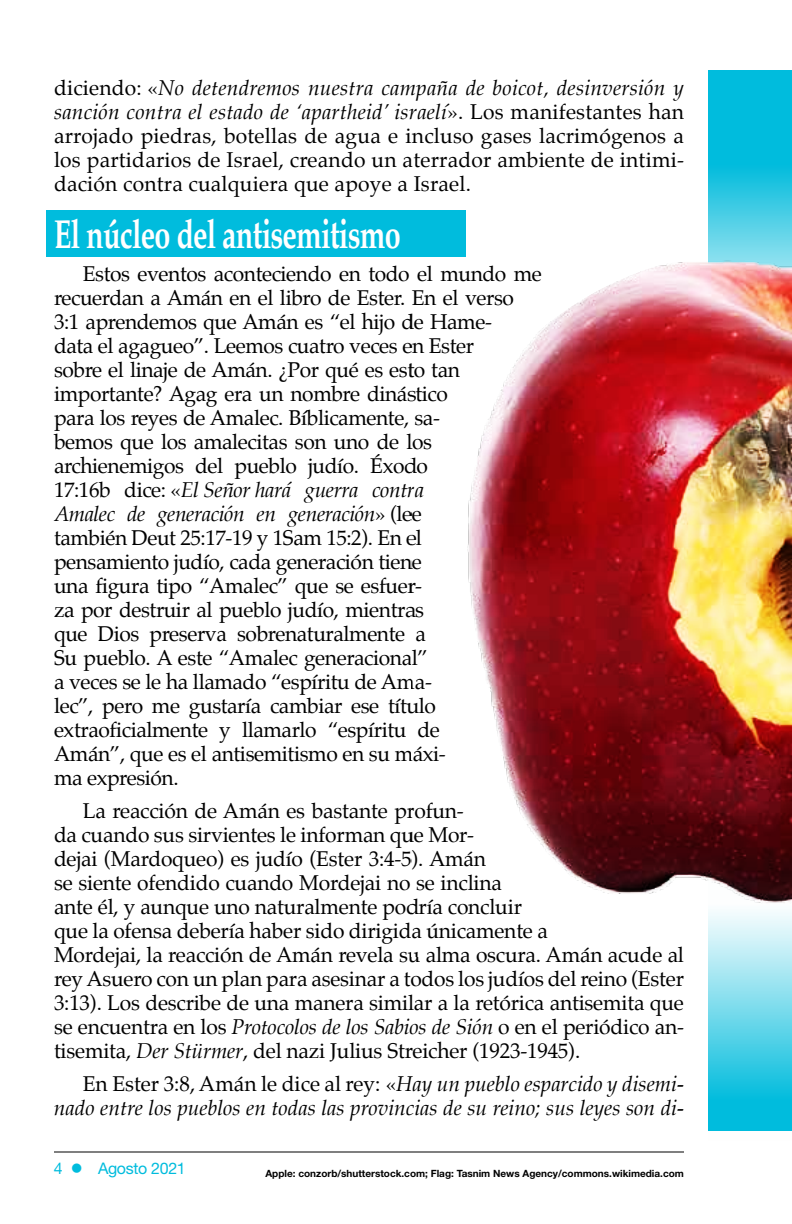
<style>
.page{position:relative;width:792px;height:1224px;background:#fff}
.page>*{position:absolute;margin:0;border:0;box-sizing:border-box;transform-origin:0 0}
.t1{font:700 40px "Palatino CE";letter-spacing:-.025em;color:#fff;scale:.72 1}
.t2{font:21px/24px "Palatino CE";letter-spacing:-.02em;color:#000}
.t3{font:italic 21px/24px "Palatino CE";color:#000;text-align:right}
.t4{font:16px "Helvetica Neue LT Std";letter-spacing:-.02em;color:#00bcdd}
.t5{font:700 10px "Helvetica Neue LT Std";color:#000}
.s1{font-style:italic}
.s2{font-style:normal}
</style>
<div class="page">
<hr style="left:54px;top:1152px;width:630px;height:1px;background:#000">
<div style="left:46px;top:211px;width:419px;height:46px;background:#00bcdd"></div>
<img style="left:465px;top:251px;width:243px;height:643px">
<img style="left:708px;top:71px;width:84px;height:1059px">
<p class="t2" style="left:54px;top:78px;width:632px;text-align:justify">diciendo: «<span class="s1">No detendremos nuestra campaña de boicot, desinversión y sanción contra el estado de ‘apartheid’ israelí</span>». Los manifestantes han arrojado piedras, botellas de agua e incluso gases lacrimógenos a los partidarios de Israel, creando un aterrador ambiente de intimi&shy;dación contra cualquiera que apoye a Israel.</p>
<h1 class="t1" style="left:54px;top:210px;width:483px">El núcleo del antisemitismo</h1>
<p class="t2" style="left:54px;top:264px;width:489px;text-indent:29px">Estos eventos aconteciendo en todo el mundo me recuerdan a Amán en el libro de Ester. En el verso 3:1 aprendemos que Amán es “el hijo de Hame-<br>data el agagueo”. Leemos cuatro veces en Ester<br>sobre el linaje de Amán. ¿Por qué es esto tan importante? Agag era un nombre dinástico<br>para los reyes de Amalec. Bíblicamente, sa-<br>bemos que los amalecitas son uno de los archienemigos del pueblo judío. Éxodo<br>17:16b dice: «<span class="s1">El Señor hará guerra contra<br>Amalec de generación en generación</span>» (lee<br>también Deut 25:17-19 y 1Sam 15:2). En el pensamiento judío, cada generación tiene<br>una figura tipo “Amalec” que se esfuer-<br>za por destruir al pueblo judío, mientras<br>que Dios preserva sobrenaturalmente a<br>Su pueblo. A este “Amalec generacional”<br>a veces se le ha llamado “espíritu de Ama-<br>lec”, pero me gustaría cambiar ese título extraoficialmente y llamarlo “espíritu de<br>Amán”, que es el antisemitismo en su máxi-<br>ma expresión.</p>
<p class="t2" style="left:54px;top:801px;width:632px;text-indent:29px">La reacción de Amán es bastante profun-<br>da cuando sus sirvientes le informan que Mor-<br>dejai (Mardoqueo) es judío (Ester 3:4-5). Amán<br>se siente ofendido cuando Mordejai no se inclina<br>ante él, y aunque uno naturalmente podría concluir<br>que la ofensa debería haber sido dirigida únicamente a<br>Mordejai, la reacción de Amán revela su alma oscura. Amán acude al rey Asuero con un plan para asesinar a todos los judíos del reino (Ester 3:13). Los describe de una manera similar a la retórica antisemita que se encuentra en los <span class="s1">Protocolos de los Sabios de Sión</span> o en el periódico an&shy;tisemita, <span class="s1">Der Stürmer</span>, del nazi Julius Streicher (1923-1945).</p>
<p class="t3" style="left:54px;top:1074px;width:632px"><span class="s2">En Ester 3:8, Amán le dice al rey: «</span>Hay un pueblo esparcido y disemi&shy;nado entre los pueblos en todas las provincias de su reino; sus leyes son di-</p>
<p class="t4" style="left:54px;top:1159px;width:133px">4 ● Agosto 2021</p>
<p class="t5" style="left:265px;top:1167px;width:420px">Apple: conzorb/shutterstock.com; Flag: Tasnim News Agency/commons.wikimedia.com</p>
</div>
